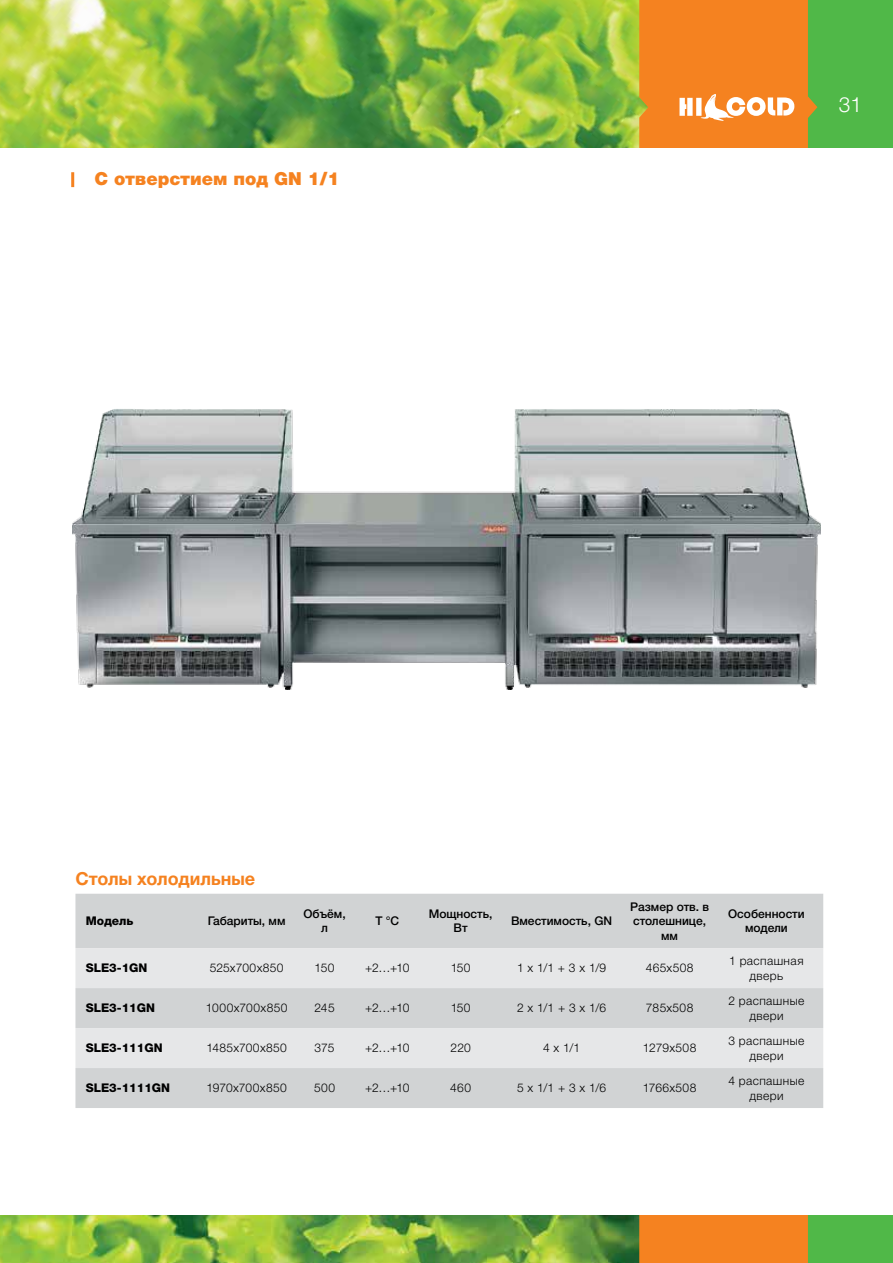
<style>
.page{position:relative;width:893px;height:1263px;background:#fff}
.page>*{position:absolute;margin:0;border:0;box-sizing:border-box;transform-origin:0 0}
.t1{font:300 21px "Helvetica Neue Cyr";color:#fff}
.t2{font:900 18px "Helvetica Neue Cyr";color:#f58220}
.t3{font:700 18px "Helvetica Neue Cyr";color:#f58220}
.t4{font:300 12px/14.4px "Helvetica Neue LTW1 G";letter-spacing:.03em;color:#000;text-align:center}
.t5{font:500 12px/14.4px "Helvetica Neue LTW1 G";color:#000;text-align:center}
.t6{font:800 12px "Helvetica Neue LTW1 G";color:#000}
</style>
<div class="page">
<img style="left:0;top:1215px;width:639px;height:48px">
<img style="left:0;top:0;width:639px;height:148px">
<div style="left:714px;top:0;width:179px;height:1263px;background:#50b848"></div>
<div style="left:639px;top:0;width:178px;height:1263px;background:#f58220"></div>
<div style="left:0;top:149px;width:893px;height:1066px;background:#fff"></div>
<svg style="left:679px;top:94px;width:115px;height:27px;background:#f9b983"></svg>
<img style="left:72px;top:409px;width:749px;height:280px">
<hr style="left:71px;top:172px;width:3px;height:15px;background:#f58220">
<div style="left:75px;top:894px;width:748px;height:214px;background:#d1d3d4"></div>
<svg style="left:75px;top:948px;width:748px;height:120px;background:#dfe0e1"></svg>
<h2 class="t2" style="left:95px;top:169px;width:246px">С отверстием под GN 1/1</h2>
<h1 class="t1" style="left:839px;top:93px;width:25px">31</h1>
<h2 class="t3" style="left:75px;top:869px;width:181px">Столы холодильные</h2>
<p class="t6" style="left:86px;top:914px;width:49px">Модель</p>
<p class="t5" style="left:208px;top:914px;width:79px">Габариты, мм</p>
<p class="t5" style="left:303px;top:906px;width:44px">Объём, л</p>
<p class="t5" style="left:375px;top:914px;width:25px">T °C</p>
<p class="t5" style="left:429px;top:906px;width:65px">Мощность,<br>Вт</p>
<p class="t5" style="left:511px;top:914px;width:103px">Вместимость, GN</p>
<p class="t5" style="left:630px;top:899px;width:81px">Размер отв. в столешнице, мм</p>
<p class="t5" style="left:728px;top:906px;width:78px">Особенности модели</p>
<p class="t6" style="left:86px;top:961px;width:63px">SLE3-1GN</p>
<p class="t4" style="left:210px;top:961px;width:75px">525х700х850</p>
<p class="t4" style="left:315px;top:961px;width:21px">150</p>
<p class="t4" style="left:365px;top:961px;width:46px">+2…+10</p>
<p class="t4" style="left:451px;top:961px;width:21px">150</p>
<p class="t4" style="left:517px;top:961px;width:91px">1 х 1/1 + 3 х 1/9</p>
<p class="t4" style="left:646px;top:961px;width:49px">465х508</p>
<p class="t4" style="left:729px;top:954px;width:76px">1 распашная дверь</p>
<p class="t6" style="left:86px;top:1001px;width:71px">SLE3-11GN</p>
<p class="t4" style="left:206px;top:1001px;width:83px">1000х700х850</p>
<p class="t4" style="left:315px;top:1001px;width:22px">245</p>
<p class="t4" style="left:365px;top:1001px;width:46px">+2…+10</p>
<p class="t4" style="left:451px;top:1001px;width:21px">150</p>
<p class="t4" style="left:517px;top:1001px;width:91px">2 х 1/1 + 3 х 1/6</p>
<p class="t4" style="left:646px;top:1001px;width:49px">785х508</p>
<p class="t4" style="left:728px;top:994px;width:77px">2 распашные двери</p>
<p class="t6" style="left:86px;top:1041px;width:78px">SLE3-111GN</p>
<p class="t4" style="left:206px;top:1041px;width:82px">1485х700х850</p>
<p class="t4" style="left:315px;top:1041px;width:21px">375</p>
<p class="t4" style="left:365px;top:1041px;width:46px">+2…+10</p>
<p class="t4" style="left:450px;top:1041px;width:22px">220</p>
<p class="t4" style="left:543px;top:1041px;width:39px">4 х 1/1</p>
<p class="t4" style="left:643px;top:1041px;width:55px">1279х508</p>
<p class="t4" style="left:728px;top:1033px;width:77px">3 распашные двери</p>
<p class="t6" style="left:86px;top:1081px;width:86px">SLE3-1111GN</p>
<p class="t4" style="left:206px;top:1081px;width:82px">1970х700х850</p>
<p class="t4" style="left:314px;top:1081px;width:22px">500</p>
<p class="t4" style="left:365px;top:1081px;width:46px">+2…+10</p>
<p class="t4" style="left:450px;top:1081px;width:22px">460</p>
<p class="t4" style="left:517px;top:1081px;width:91px">5 х 1/1 + 3 х 1/6</p>
<p class="t4" style="left:643px;top:1081px;width:55px">1766х508</p>
<p class="t4" style="left:728px;top:1073px;width:77px">4 распашные двери</p>
</div>
